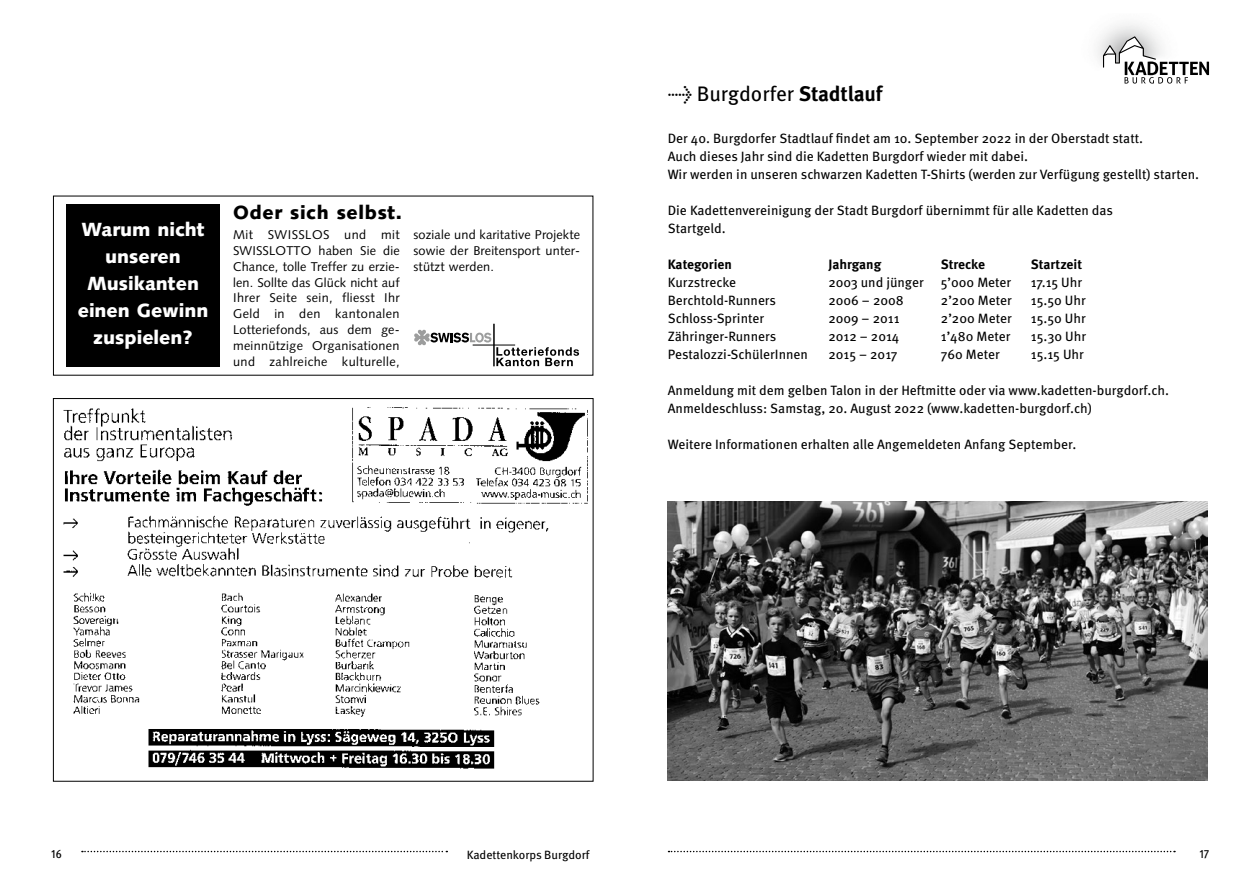
<style>
.page{position:relative;width:1259px;height:893px;background:#fff}
.page>*{position:absolute;margin:0;border:0;box-sizing:border-box;transform-origin:0 0}
.t1{font:21px "Meta Pro";letter-spacing:-.005em;color:#000}
.t2{font:900 19.05px/27px "Syntax";color:#fff;text-align:center}
.t3{font:900 19.05px "Syntax";letter-spacing:.03em;color:#000}
.t4{font:13.5px/18px "Meta Pro";color:#000}
.t5{font:700 13.5px "Meta Pro";color:#000}
.t6{font:12.75px/15.9px "Syntax";letter-spacing:.01em;color:#000;text-align:justify}
.t7{font:12px "Meta Pro";letter-spacing:-.005em;color:#000}
.t8{font:12px "Meta Cond Medium Expert";color:#000}
.s1{font-family:"Meta Plus";font-size:20.55px}
.s2{font-weight:700}
</style>
<div class="page">
<svg style="left:82px;top:851px;width:365px;height:1px"></svg>
<svg style="left:668px;top:851px;width:507px;height:1px"></svg>
<svg style="left:1103px;top:36px;width:106px;height:48px"></svg>
<svg style="left:53px;top:398px;width:540px;height:384px"></svg>
<div style="left:66px;top:205px;width:154px;height:162px;background:#000"></div>
<hr style="left:493px;top:324px;width:1px;height:42px;background:#000">
<svg style="left:414px;top:330px;width:165px;height:36px"></svg>
<img style="left:668px;top:502px;width:540px;height:278px">
<h2 class="t3" style="left:233px;top:201px;width:170px">Oder sich selbst.</h2>
<h2 class="t2" style="left:78px;top:216px;width:132px">Warum nicht unseren<br>Musikanten einen Gewinn zuspielen?</h2>
<p class="t6" style="left:413px;top:227px;width:168px">soziale und karitative Projekte sowie der Breitensport unter&shy;stützt werden.</p>
<p class="t6" style="left:233px;top:227px;width:168px">Mit SWISSLOS und mit SWISSLOTTO haben Sie die Chance, tolle Treffer zu erzie&shy;len. Sollte das Glück nicht auf Ihrer Seite sein, fliesst Ihr Geld in den kantonalen Lotteriefonds, aus dem ge&shy;meinnützige Organisationen und zahlreiche kulturelle,</p>
<h1 class="t1" style="left:668px;top:81px;width:216px"><span class="s1">&gt;</span> Burgdorfer <span class="s2">Stadtlauf</span></h1>
<p class="t4" style="left:668px;top:130px;width:533px">Der 40. Burgdorfer Stadtlauf findet am 10. September 2022 in der Oberstadt statt.<br>Auch dieses Jahr sind die Kadetten Burgdorf wieder mit dabei.<br>Wir werden in unseren schwarzen Kadetten T-Shirts (werden zur Verfügung gestellt) starten.</p>
<p class="t4" style="left:668px;top:202px;width:447px">Die Kadettenvereinigung der Stadt Burgdorf übernimmt für alle Kadetten das<br>Startgeld.</p>
<p class="t5" style="left:668px;top:256px;width:66px">Kategorien</p>
<p class="t5" style="left:828px;top:256px;width:54px">Jahrgang</p>
<p class="t5" style="left:941px;top:256px;width:46px">Strecke</p>
<p class="t5" style="left:1031px;top:256px;width:53px">Startzeit</p>
<p class="t4" style="left:668px;top:274px;width:70px">Kurzstrecke</p>
<p class="t4" style="left:828px;top:274px;width:97px">2003 und jünger</p>
<p class="t4" style="left:941px;top:274px;width:72px">5’000 Meter</p>
<p class="t4" style="left:1031px;top:274px;width:53px">17.15 Uhr</p>
<p class="t4" style="left:668px;top:292px;width:110px">Berchtold-Runners</p>
<p class="t4" style="left:828px;top:292px;width:77px">2006 – 2008</p>
<p class="t4" style="left:941px;top:292px;width:72px">2’200 Meter</p>
<p class="t4" style="left:1031px;top:292px;width:56px">15.50 Uhr</p>
<p class="t4" style="left:668px;top:310px;width:98px">Schloss-Sprinter</p>
<p class="t4" style="left:828px;top:310px;width:73px">2009 – 2011</p>
<p class="t4" style="left:941px;top:310px;width:72px">2’200 Meter</p>
<p class="t4" style="left:1031px;top:310px;width:56px">15.50 Uhr</p>
<p class="t4" style="left:668px;top:328px;width:110px">Zähringer-Runners</p>
<p class="t4" style="left:828px;top:328px;width:73px">2012 – 2014</p>
<p class="t4" style="left:941px;top:328px;width:71px">1’480 Meter</p>
<p class="t4" style="left:1031px;top:328px;width:57px">15.30 Uhr</p>
<p class="t4" style="left:668px;top:346px;width:142px">Pestalozzi-SchülerInnen</p>
<p class="t4" style="left:828px;top:346px;width:71px">2015 – 2017</p>
<p class="t4" style="left:941px;top:346px;width:60px">760 Meter</p>
<p class="t4" style="left:1031px;top:346px;width:55px">15.15 Uhr</p>
<p class="t4" style="left:668px;top:382px;width:503px">Anmeldung mit dem gelben Talon in der Heftmitte oder via www.kadetten-burgdorf.ch.<br>Anmeldeschluss: Samstag, 20. August 2022 (www.kadetten-burgdorf.ch)</p>
<p class="t4" style="left:668px;top:436px;width:410px">Weitere Informationen erhalten alle Angemeldeten Anfang September.</p>
<p class="t8" style="left:51px;top:847px;width:12px">16</p>
<p class="t7" style="left:467px;top:847px;width:124px">Kadettenkorps Burgdorf</p>
<p class="t8" style="left:1199px;top:847px;width:11px">17</p>
</div>
